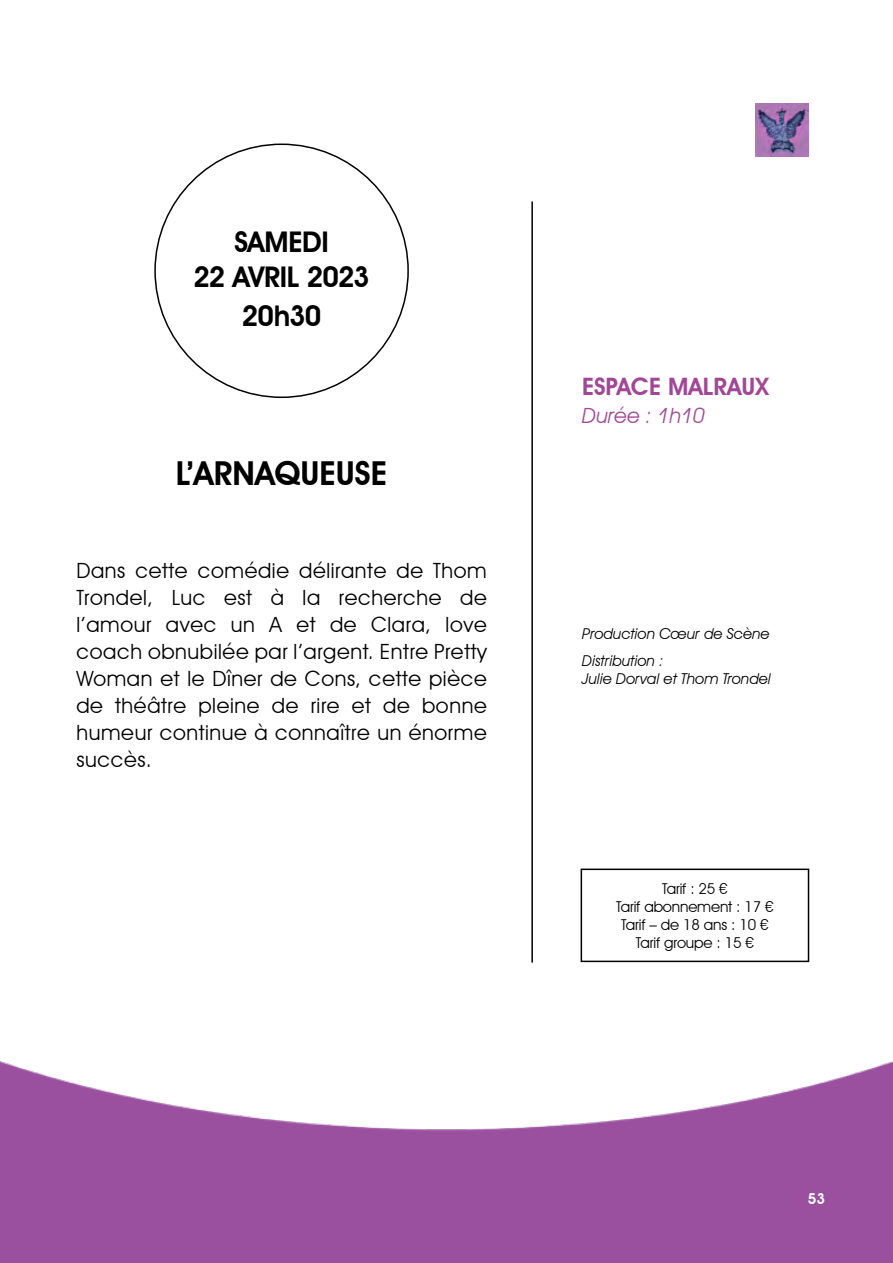
<style>
.page{position:relative;width:893px;height:1263px;background:#fff}
.page>*{position:absolute;margin:0;border:0;box-sizing:border-box;transform-origin:0 0}
.t1{font:600 33px "Avant Garde IT Cby BT";color:#000}
.t2{font:600 28.5px/34.2px "Avant Garde IT Cby BT";letter-spacing:-.015em;color:#000;text-align:center}
.t3{font:600 24px "Avant Garde IT Cby BT";color:#a14795}
.t4{font:21px/27px "Avant Garde IT Cby BT";letter-spacing:.03em;color:#000;text-align:justify}
.t5{font:italic 21px "Avant Garde IT Cby BT";color:#a14795}
.t6{font:15px/18px "Avant Garde IT Cby BT";letter-spacing:-.01em;color:#000;text-align:center}
.t7{font:italic 15px/26.5px "Avant Garde IT Cby BT";color:#000}
.t8{font:600 15px "Avant Garde IT Cby BT";color:#fff}
</style>
<div class="page">
<img style="left:756px;top:104px;width:53px;height:52px">
<hr style="left:531px;top:201px;width:2px;height:762px;background:#000">
<div style="left:581px;top:868px;width:228px;height:94px;border:2px solid #000"></div>
<img style="left:0;top:1061px;width:893px;height:202px">
<h2 class="t2" style="left:194px;top:225px;width:178px">SAMEDI<br>22 AVRIL 2023</h2>
<h2 class="t2" style="left:242px;top:299px;width:81px">20h30</h2>
<h1 class="t1" style="left:176px;top:453px;width:213px">L’ARNAQUEUSE</h1>
<p class="t4" style="left:76px;top:557px;width:412px">Dans cette comédie délirante de Thom Trondel, Luc est à la recherche de l’amour avec un A et de Clara, love coach obnubilée par l’argent. Entre Pretty Woman et le Dîner de Cons, cette pièce de théâtre pleine de rire et de bonne humeur continue à connaître un énorme succès.</p>
<p class="t3" style="left:582px;top:372px;width:189px">ESPACE MALRAUX</p>
<p class="t5" style="left:582px;top:403px;width:124px">Durée : 1h10</p>
<p class="t7" style="left:582px;top:621px;width:189px">Production Cœur de Scène<br>Distribution :</p>
<p class="t7" style="left:582px;top:665px;width:190px">Julie Dorval et Thom Trondel</p>
<p class="t6" style="left:616px;top:879px;width:159px">Tarif : 25 €<br>Tarif abonnement : 17 €<br>Tarif – de 18 ans : 10 €<br>Tarif groupe : 15 €</p>
<p class="t8" style="left:808px;top:1190px;width:19px">53</p>
</div>
